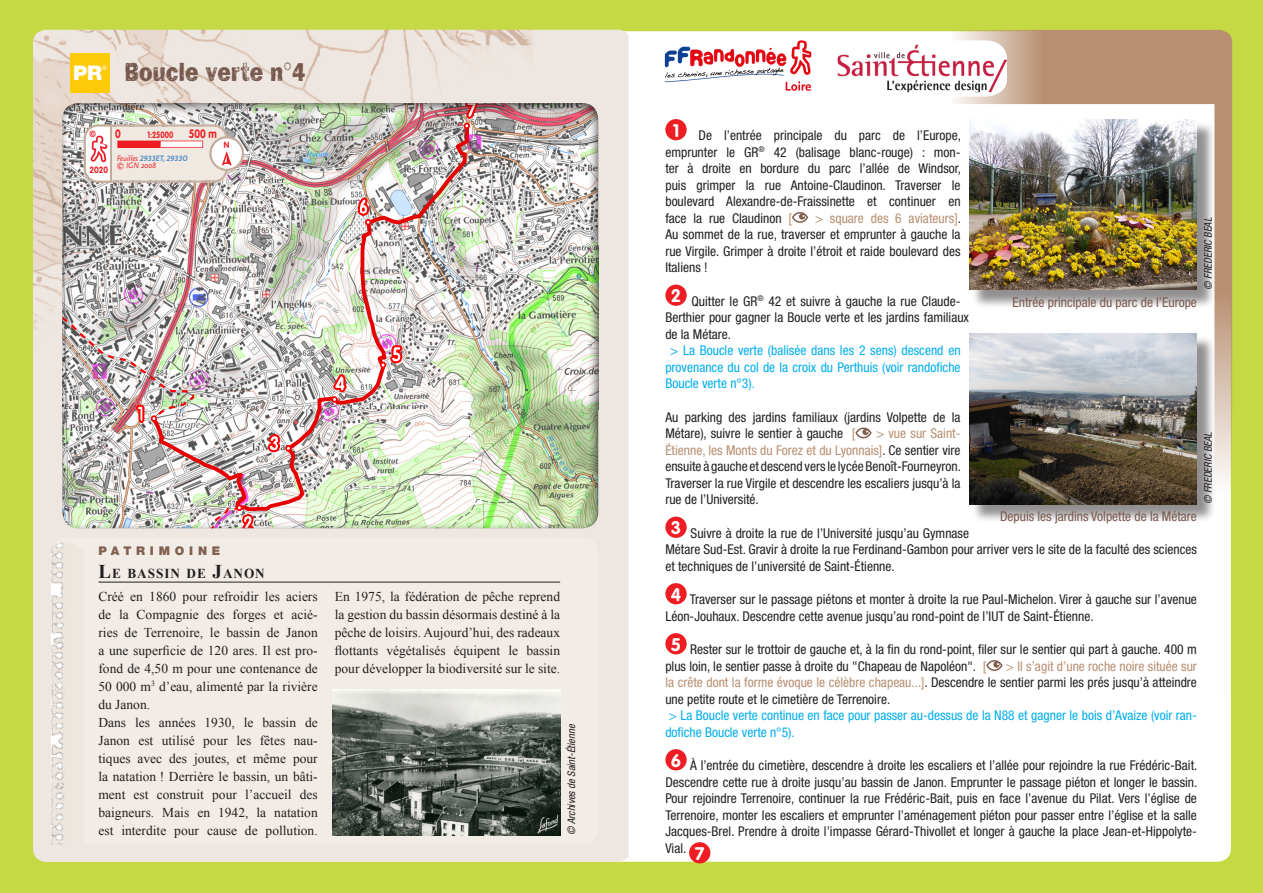
<style>
.page{position:relative;width:1263px;height:893px;background:#fff}
.page>*{position:absolute;margin:0;border:0;box-sizing:border-box;transform-origin:0 0}
.t1{font:27px "Frankie OTF";color:#78594e;scale:.83 1}
.t2{font:700 18px "VAG Rounded Std";color:#fff}
.t3{font:700 13.65px "Times New Roman";letter-spacing:.07em;color:#231f20}
.t4{font:condensed 13.5px/16.5px "Helvetica Neue LT Std";color:#231f20;text-align:justify}
.t5{font:13.5px/18px "Times New Roman";color:#231f20}
.t6{font:condensed 13.5px/16.5px "Helvetica Neue LT Std";color:#00aeef;text-align:justify}
.t7{font:condensed 13.5px "Helvetica Neue LT Std";color:#78594e}
.t8{font:900 12px "Helvetica Neue LT Std";letter-spacing:.4em;color:#81604f}
.t9{font:700 12px "VAG Rounded Std";color:#ee1d23;scale:.82 1}
.t10{font:italic condensed 10.5px "Helvetica Neue LT Std";color:#231f20}
.t11{font:700 9px "VAG Rounded Std";color:#ee1d23;scale:.82 1}
.t12{font:700 9px "VAG Rounded Std";color:#ee1d23;scale:.9 1}
.t13{font:italic 700 8.25px "Myriad Pro";color:#5a91c6;scale:.9 1}
.t14{font:italic 8.25px "Scala Sans";color:#ee1d23;scale:.9 1}
.t15{font:6.15px "Helvetica Neue LT Std";color:#fff}
.s1{font-family:"Helvetica Neue LT Std";font-weight:900;font-size:20.1px;color:#fff}
.s2{font-family:"Scala Sans";font-weight:400;color:#ee1d23}
.s3{font-size:19.5px}
.s4{color:#b88f71}
.s5{font-family:"VAG Rounded Std";font-weight:700;font-stretch:normal;font-size:18px;color:#fff}
</style>
<div class="page">
<div style="left:0;top:0;width:631px;height:893px;background:#c4d944"></div>
<div style="left:631px;top:0;width:632px;height:893px;background:#c4d944"></div>
<div style="left:632px;top:31px;width:599px;height:831px;background:#fff"></div>
<img style="left:33px;top:30px;width:596px;height:832px">
<div style="left:665px;top:119px;width:22px;height:21px;background:#ee1d23;border-radius:50%"></div>
<svg style="left:792px;top:212px;width:16px;height:11px"></svg>
<div style="left:665px;top:285px;width:22px;height:21px;background:#ee1d23;border-radius:50%"></div>
<div style="left:665px;top:517px;width:22px;height:21px;background:#ee1d23;border-radius:50%"></div>
<div style="left:665px;top:583px;width:22px;height:21px;background:#ee1d23;border-radius:50%"></div>
<div style="left:665px;top:633px;width:22px;height:21px;background:#ee1d23;border-radius:50%"></div>
<div style="left:665px;top:749px;width:22px;height:21px;background:#ee1d23;border-radius:50%"></div>
<div style="left:689px;top:842px;width:21px;height:21px;background:#ee1d23;border-radius:50%"></div>
<div style="left:71px;top:54px;width:39px;height:39px;background:#feca0a"></div>
<div style="left:62px;top:102px;width:537px;height:427px;background:#231f20;opacity:.75"></div>
<svg style="left:84px;top:124px;width:160px;height:59px;background:#e9d5d0"></svg>
<div style="left:51px;top:537px;width:548px;height:308px;background:#f2ece6;border-radius:18px"></div>
<hr style="left:98px;top:582px;width:462px;height:1px;background:#231f20">
<img style="left:51px;top:543px;width:14px;height:302px">
<img style="left:332px;top:689px;width:228px;height:146px">
<svg style="left:653px;top:40px;width:170px;height:57px"></svg>
<img style="left:665px;top:40px;width:146px;height:57px">
<img style="left:838px;top:30px;width:394px;height:667px">
<img style="left:838px;top:45px;width:169px;height:47px">
<h1 class="t1" style="left:73px;top:56px;width:282px"><span class="s1">PR</span> Boucle verte n°4</h1>
<p class="t15" style="left:102px;top:65px;width:6px">®</p>
<p class="t12" style="left:89px;top:129px;width:9px">©</p>
<p class="t9" style="left:115px;top:127px;width:8px">0</p>
<p class="t11" style="left:147px;top:130px;width:33px">1:25000</p>
<p class="t9" style="left:189px;top:127px;width:36px">500 m</p>
<p class="t12" style="left:224px;top:139px;width:8px">N</p>
<p class="t12" style="left:90px;top:164px;width:22px">2020</p>
<p class="t13" style="left:117px;top:153px;width:81px"><span class="s2">Feuilles</span> 2933ET, 2933O</p>
<p class="t14" style="left:117px;top:161px;width:45px">© IGN 2008</p>
<p class="t8" style="left:98px;top:544px;width:123px">PATRIMOINE</p>
<p class="t3" style="left:98px;top:564px;width:168px"><span class="s3">L</span>E BASSIN DE <span class="s3">J</span>ANON</p>
<p class="t5" style="left:98px;top:587px;width:221px">Créé en 1860 pour refroidir les aciers de la Compagnie des forges et acié&shy;ries de Terrenoire, le bassin de Janon a une superficie de 120 ares. Il est pro&shy;fond de 4,50 m pour une contenance de 50 000 m<sup>3</sup> d’eau, alimenté par la rivière du Janon.<br>Dans les années 1930, le bassin de Janon est utilisé pour les fêtes nau&shy;tiques avec des joutes, et même pour la natation ! Derrière le bassin, un bâti&shy;ment est construit pour l’accueil des baigneurs. Mais en 1942, la natation est interdite pour cause de pollution.</p>
<p class="t5" style="left:335px;top:587px;width:227px;text-align:justify">En 1975, la fédération de pêche reprend la gestion du bassin désormais destiné à la pêche de loisirs. Aujourd’hui, des radeaux flottants végétalisés équipent le bassin pour développer la biodiversité sur le site.</p>
<p class="t10" style="left:565px;top:835px;width:113px;rotate:-90deg">© Archives de Saint-Étienne</p>
<h2 class="t2" style="left:673px;top:120px;width:8px">1</h2>
<p class="t4" style="left:665px;top:127px;width:297px;text-indent:33px">De l’entrée principale du parc de l’Europe, emprunter le GR<sup>®</sup> 42 (balisage blanc-rouge) : mon&shy;ter à droite en bordure du parc l’allée de Windsor, puis grimper la rue Antoine-Claudinon. Traverser le boulevard Alexandre-de-Fraissinette et continuer en face la rue Claudinon <span class="s4">[</span></p>
<p class="t4" style="left:665px;top:210px;width:297px;text-indent:150px"><span class="s4">&gt; square des 6 aviateurs]</span>.<br>Au sommet de la rue, traverser et emprunter à gauche la rue Virgile. Grimper à droite l’étroit et raide boulevard des Italiens !</p>
<p class="t4" style="left:665px;top:293px;width:305px;text-align:left;text-indent:5px"><sup>2</sup> Quitter le GR<sup>®</sup> 42 et suivre à gauche la rue Claude-<br>Berthier pour gagner la Boucle verte et les jardins familiaux de la Métare.</p>
<p class="t6" style="left:665px;top:342px;width:297px;text-indent:5px">&gt; La Boucle verte (balisée dans les 2 sens) descend en provenance du col de la croix du Perthuis (voir randofiche Boucle verte n°3).</p>
<p class="t4" style="left:665px;top:409px;width:297px">Au parking des jardins familiaux (jardins Volpette de la<br>Métare), suivre le sentier à gauche <span class="s4">[</span></p>
<p class="t10" style="left:1202px;top:290px;width:74px;rotate:-90deg">© FREDERIC BEAL</p>
<p class="t7" style="left:1012px;top:295px;width:186px">Entrée principale du parc de l’Europe</p>
<p class="t4" style="left:665px;top:425px;width:297px;text-indent:211px"><span class="s4">&gt; vue sur Saint-Étienne, les Monts du Forez et du Lyonnais]</span>. Ce sentier vire ensuite à gauche et descend vers le lycée Benoît-Fourneyron.<br>Traverser la rue Virgile et descendre les escaliers jusqu’à la rue de l’Université.</p>
<p class="t4" style="left:665px;top:525px;width:533px;text-align:left;text-indent:5px"><sup>3</sup> Suivre à droite la rue de l’Université jusqu’au Gymnase<br>Métare Sud-Est. Gravir à droite la rue Ferdinand-Gambon pour arriver vers le site de la faculté des sciences et techniques de l’université de Saint-Étienne.</p>
<p class="t4" style="left:665px;top:591px;width:533px;text-indent:5px"><sup>4</sup> Traverser sur le passage piétons et monter à droite la rue Paul-Michelon. Virer à gauche sur l’avenue<br>Léon-Jouhaux. Descendre cette avenue jusqu’au rond-point de l’IUT de Saint-Étienne.</p>
<p class="t4" style="left:665px;top:641px;width:533px;text-indent:5px"><sup>5</sup> Rester sur le trottoir de gauche et, à la fin du rond-point, filer sur le sentier qui part à gauche. 400 m plus loin, le sentier passe à droite du "Chapeau de Napoléon". <span class="s4">[</span></p>
<p class="t10" style="left:1202px;top:504px;width:74px;rotate:-90deg">© FREDERIC BEAL</p>
<p class="t7" style="left:1000px;top:509px;width:198px">Depuis les jardins Volpette de la Métare</p>
<p class="t4" style="left:665px;top:658px;width:533px;text-indent:341px"><span class="s4">&gt; Il s’agit d’une roche noire située sur la crête dont la forme évoque le célèbre chapeau...]</span>. Descendre le sentier parmi les prés jusqu’à atteindre une petite route et le cimetière de Terrenoire.</p>
<p class="t6" style="left:665px;top:707px;width:533px">&gt; La Boucle verte continue en face pour passer au-dessus de la N88 et gagner le bois d’Avaize (voir ran&shy;dofiche Boucle verte n°5).</p>
<p class="t4" style="left:665px;top:757px;width:534px;text-indent:5px"><sup>6</sup> À l’entrée du cimetière, descendre à droite les escaliers et l’allée pour rejoindre la rue Frédéric-Bait.<br>Descendre cette rue à droite jusqu’au bassin de Janon. Emprunter le passage piéton et longer le bassin.<br>Pour rejoindre Terrenoire, continuer la rue Frédéric-Bait, puis en face l’avenue du Pilat. Vers l’église de Terrenoire, monter les escaliers et emprunter l’aménagement piéton pour passer entre l’église et la salle Jacques-Brel. Prendre à droite l’impasse Gérard-Thivollet et longer à gauche la place Jean-et-Hippolyte-Vial. <span class="s5">7</span></p>
</div>
